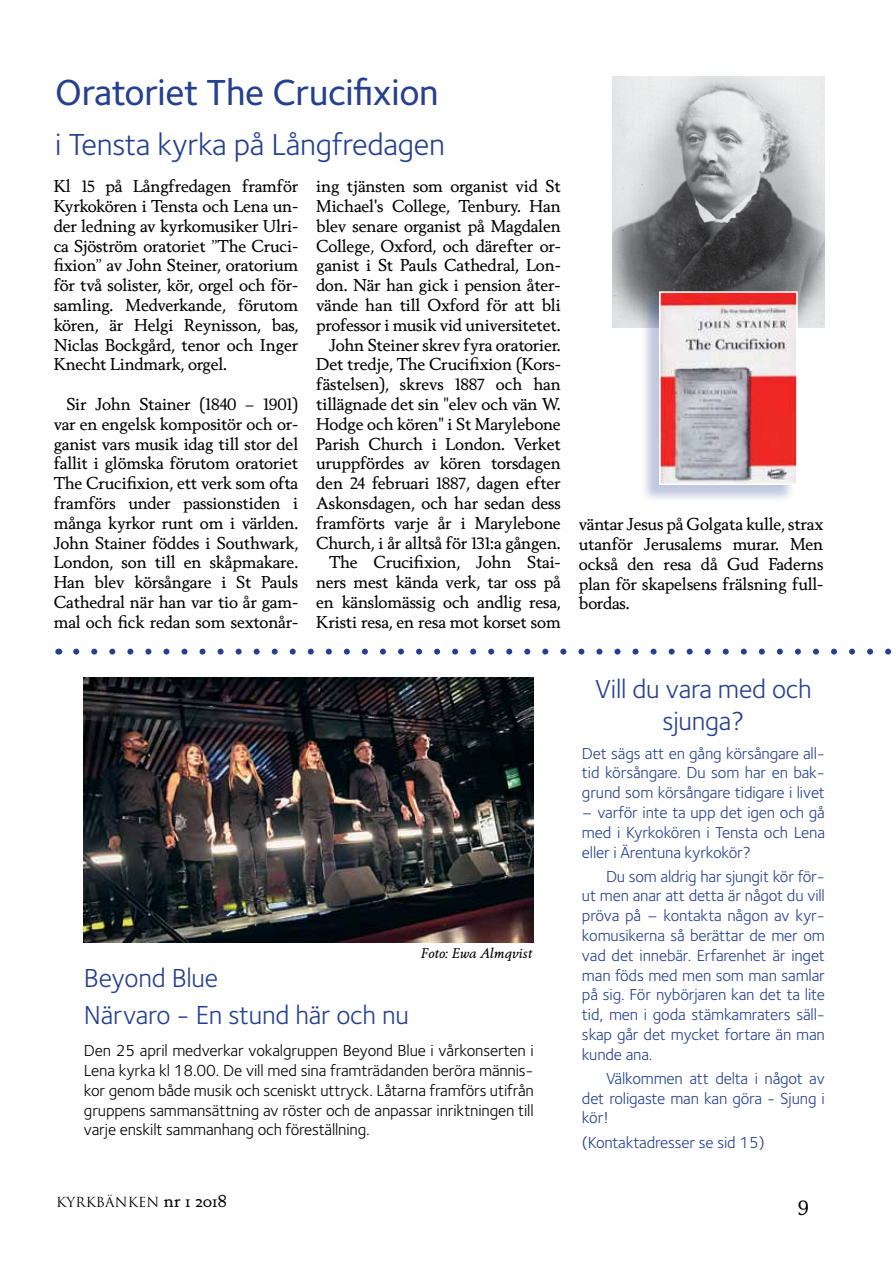
<style>
.page{position:relative;width:893px;height:1263px;background:#fff}
.page>*{position:absolute;margin:0;border:0;box-sizing:border-box;transform-origin:0 0}
.t1{font:500 37.5px "Foundry Sterling";letter-spacing:-.01em;color:#25408f}
.t2{font:31.5px "Foundry Sterling";letter-spacing:-.01em;color:#25408f}
.t3{font:27px/36.6px "Foundry Sterling";letter-spacing:-.01em;color:#25408f}
.t4{font:21px "Berling Nova Text";color:#000}
.t5{font:16.5px/19.8px "Berling Nova Text";letter-spacing:-.01em;color:#000;text-align:justify}
.t6{font:16.5px/19.8px "Foundry Sterling";letter-spacing:-.01em;color:#25408f;text-align:justify}
.t7{font:16.5px/19.8px "Foundry Sterling";letter-spacing:-.01em;color:#000;text-align:justify}
.t8{font:13.5px "Trajan Pro";letter-spacing:.01em;color:#000}
.t9{font:italic 13.5px "Berling Nova Text";letter-spacing:.01em;color:#000}
.s1{font-family:"Berling Nova Text Regular Os F";font-size:16.5px}
</style>
<div class="page">
<img style="left:613px;top:77px;width:211px;height:250px">
<div style="left:640px;top:293px;width:155px;height:210px;background:#25408f;opacity:.29"></div>
<img style="left:662px;top:294px;width:133px;height:188px">
<div style="left:659px;top:291px;width:139px;height:194px;border:2px solid #fff"></div>
<img style="left:83px;top:677px;width:450px;height:266px">
<svg style="left:76px;top:649px;width:816px;height:6px"></svg>
<h1 class="t1" style="left:55px;top:66px;width:385px">Oratoriet The Crucifixion</h1>
<h2 class="t2" style="left:55px;top:122px;width:391px">i Tensta kyrka på Långfredagen</h2>
<p class="t5" style="left:54px;top:176px;width:246px">Kl 15 på Långfredagen framför Kyrkokören i Tensta och Lena un&shy;der ledning av kyrkomusiker Ulri&shy;ca Sjöström oratoriet ”The Cruci&shy;fixion” av John Steiner, oratorium för två solister, kör, orgel och för&shy;samling. Medverkande, förutom kören, är Helgi Reynisson, bas, Niclas Bockgård, tenor och Inger Knecht Lindmark, orgel.</p>
<p class="t5" style="left:54px;top:394px;width:246px;text-indent:13px">Sir John Stainer (1840 – 1901) var en engelsk kompositör och or&shy;ganist vars musik idag till stor del fallit i glömska förutom oratoriet The Crucifixion, ett verk som ofta framförs under passionstiden i många kyrkor runt om i världen.<br>John Stainer föddes i Southwark, London, son till en skåpmakare.<br>Han blev körsångare i St Pauls Cathedral när han var tio år gam&shy;mal och fick redan som sextonår-</p>
<p class="t5" style="left:316px;top:176px;width:246px;text-align:right">ing tjänsten som organist vid St<br>Michael's College, Tenbury. Han blev senare organist på Magdalen<br>College, Oxford, och därefter or&shy;ganist i St Pauls Cathedral, Lon&shy;don. När han gick i pension åter&shy;vände han till Oxford för att bli professor i musik vid universitetet.<br>John Steiner skrev fyra oratorier.<br>Det tredje, The Crucifixion (Kors&shy;fästelsen), skrevs 1887 och han tillägnade det sin "elev och vän W.<br>Hodge och kören" i St Marylebone<br>Parish Church i London. Verket uruppfördes av kören torsdagen den 24 februari 1887, dagen efter<br>Askonsdagen, och har sedan dess framförts varje år i Marylebone<br>Church, i år alltså för 131:a gången.<br>The Crucifixion, John Stai&shy;ners mest kända verk, tar oss på en känslomässig och andlig resa,<br>Kristi resa, en resa mot korset som</p>
<p class="t5" style="left:579px;top:514px;width:246px">väntar Jesus på Golgata kulle, strax utanför Jerusalems murar. Men också den resa då Gud Faderns plan för skapelsens frälsning full&shy;bordas.</p>
<p class="t9" style="left:421px;top:945px;width:113px">Foto: Ewa Almqvist</p>
<h3 class="t3" style="left:84px;top:959px;width:327px">Beyond Blue<br>Närvaro - En stund här och nu</h3>
<p class="t7" style="left:84px;top:1040px;width:451px">Den 25 april medverkar vokalgruppen Beyond Blue i vårkonserten i Lena kyrka kl 18.00. De vill med sina framträdanden beröra männis&shy;kor genom både musik och sceniskt uttryck. Låtarna framförs utifrån gruppens sammansättning av röster och de anpassar inriktningen till varje enskilt sammanhang och föreställning.</p>
<h3 class="t3" style="left:595px;top:672px;width:218px;line-height:32.4px;text-align:center">Vill du vara med och sjunga?</h3>
<p class="t6" style="left:582px;top:743px;width:244px">Det sägs att en gång körsångare all&shy;tid körsångare. Du som har en bak&shy;grund som körsångare tidigare i livet</p>
<p class="t6" style="left:582px;top:802px;width:244px">– varför inte ta upp det igen och gå med i Kyrkokören i Tensta och Lena eller i Ärentuna kyrkokör?</p>
<p class="t6" style="left:582px;top:866px;width:244px;text-indent:24px">Du som aldrig har sjungit kör för&shy;ut men anar att detta är något du vill pröva på – kontakta någon av kyr&shy;komusikerna så berättar de mer om vad det innebär. Erfarenhet är inget man föds med men som man samlar på sig. För nybörjaren kan det ta lite tid, men i goda stämkamraters säll&shy;skap går det mycket fortare än man kunde ana.</p>
<p class="t6" style="left:582px;top:1068px;width:244px;text-indent:24px">Välkommen att delta i något av det roligaste man kan göra - Sjung i kör!</p>
<p class="t6" style="left:582px;top:1132px;width:184px">(Kontaktadresser se sid 15)</p>
<p class="t8" style="left:56px;top:1193px;width:172px">KYRKBÄNKEN <span class="s1">nr 1 2018</span></p>
<p class="t4" style="left:798px;top:1194px;width:13px">9</p>
</div>
